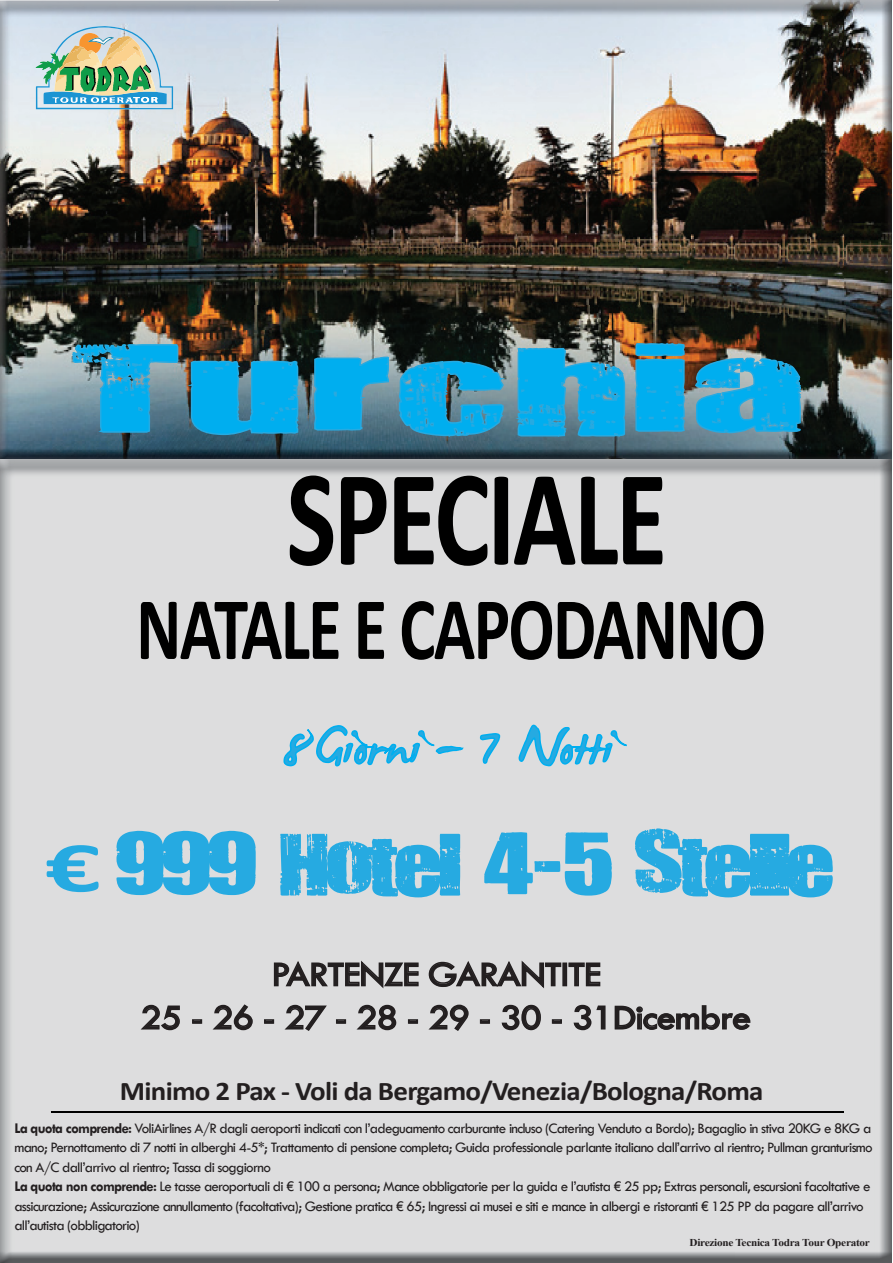
<style>
.page{position:relative;width:893px;height:1263px;background:#fff}
.page>*{position:absolute;margin:0;border:0;box-sizing:border-box;transform-origin:0 0}
.t1{font:700 138.15px "Calibri";letter-spacing:-.025em;color:#000;scale:.76 1}
.t2{font:101.85px "You Are Loved";letter-spacing:.01em;color:#00aeef;scale:2.54 1}
.t3{font:700 90px "Calibri";letter-spacing:-.025em;color:#000;scale:.76 1}
.t4{font:82.5px "James Fajardo";color:#26aae1}
.t5{font:72px "You Are Loved";letter-spacing:-.05em;color:#26aae1;scale:1.53 1}
.t6{font:36px/43.2px "Tw Cen";letter-spacing:-.025em;color:#231f20;text-align:center;scale:1.07 1}
.t7{font:700 27px "Calibri";letter-spacing:-.025em;color:#231f20;scale:1.07 1}
.t8{font:15px/19.5px "Tw Cen";letter-spacing:-.05em;color:#231f20}
.t9{font:700 10.5px "Times New Roman";letter-spacing:-.025em;color:#231f20;scale:1.07 1}
.s1{font-family:"Calibri";font-weight:700}
.s2{font-weight:700}
</style>
<div class="page">
<div style="left:0;top:459px;width:733px;height:804px;background:#ddddde"></div>
<img style="left:733px;top:459px;width:159px;height:804px">
<img style="left:0;top:0;width:892px;height:459px">
<hr style="left:51px;top:1111px;width:792px;height:1px;background:#000">
<img style="left:72px;top:342px;width:730px;height:96px">
<svg style="left:273px;top:960px;width:328px;height:30px;background:#aaa9aa"></svg>
<svg style="left:139px;top:1003px;width:612px;height:29px;background:#b8b7b8"></svg>
<svg style="left:283px;top:724px;width:345px;height:43px;background:#bcd5e0"></svg>
<img style="left:36px;top:26px;width:137px;height:83px">
<img style="left:106px;top:67px;width:24px;height:7px">
<img style="left:79px;top:33px;width:22px;height:20px">
<img style="left:130px;top:66px;width:13px;height:24px">
<img style="left:85px;top:49px;width:9px;height:18px">
<img style="left:101px;top:37px;width:31px;height:30px">
<img style="left:59px;top:47px;width:26px;height:23px">
<img style="left:106px;top:45px;width:14px;height:11px">
<img style="left:88px;top:37px;width:26px;height:8px">
<img style="left:143px;top:78px;width:14px;height:14px">
<svg style="left:71px;top:46px;width:13px;height:7px"></svg>
<svg style="left:110px;top:38px;width:13px;height:10px"></svg>
<img style="left:92px;top:38px;width:19px;height:6px">
<svg style="left:132px;top:46px;width:7px;height:5px"></svg>
<svg style="left:136px;top:65px;width:15px;height:24px"></svg>
<svg style="left:133px;top:97px;width:25px;height:6px"></svg>
<img style="left:60px;top:97px;width:73px;height:6px">
<h2 class="t2" style="left:69px;top:340px;width:291px">Turchia</h2>
<h1 class="t1" style="left:286px;top:464px;width:502px">SPECIALE</h1>
<h3 class="t3" style="left:136px;top:594px;width:830px">NATALE E CAPODANNO</h3>
<h3 class="t4" style="left:282px;top:705px;width:332px">8Giorni - 7 Notti</h3>
<h3 class="t5" style="left:45px;top:828px;width:518px"><span class="s1">€</span> 999 Hotel 4-5 Stelle</h3>
<h3 class="t6" style="left:141px;top:954px;width:572px">PARTENZE GARANTITE<br>25 - 26 - 27 - 28 - 29 - 30 - 31Dicembre</h3>
<h3 class="t7" style="left:120px;top:1080px;width:603px">Minimo 2 Pax - Voli da Bergamo/Venezia/Bologna/Roma</h3>
<p class="t8" style="left:14px;top:1119px;width:860px"><span class="s2">La quota comprende:</span> VoliAirlines A/R dagli aeroporti indicati con l’adeguamento carburante incluso (Catering Venduto a Bordo); Bagaglio in stiva 20KG e 8KG a mano; Pernottamento di 7 notti in alberghi 4-5*; Trattamento di pensione completa; Guida professionale parlante italiano dall’arrivo al rientro; Pullman granturismo con A/C dall’arrivo al rientro; Tassa di soggiorno<br><span class="s2">La quota non comprende:</span> Le tasse aeroportuali di € 100 a persona; Mance obbligatorie per la guida e l’autista € 25 pp; Extras personali, escursioni facoltative e assicurazione; Assicurazione annullamento (facoltativa); Gestione pratica € 65; Ingressi ai musei e siti e mance in albergi e ristoranti € 125 PP da pagare all’arrivo all’autista (obbligatorio)</p>
<p class="t9" style="left:689px;top:1239px;width:170px">Direzione Tecnica Todra Tour Operator</p>
</div>
